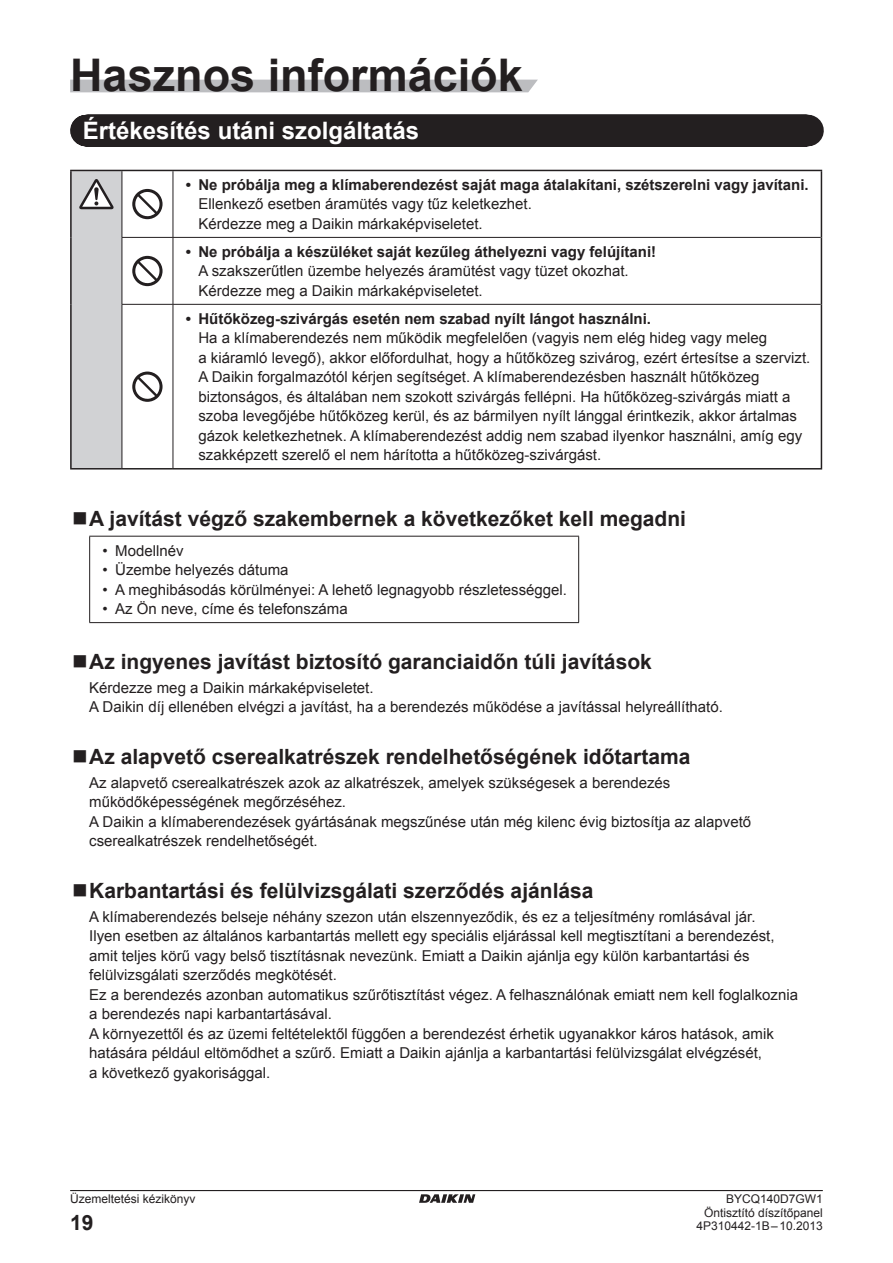
<style>
.page{position:relative;width:893px;height:1263px;background:#fff}
.page>*{position:absolute;margin:0;border:0;box-sizing:border-box;transform-origin:0 0}
.t1{font:700 45px "Arial";color:#231f20}
.t2{font:700 24px "Arial";color:#fff}
.t3{font:700 21px "Arial";color:#231f20}
.t4{font:15px/19.5px "Arial";color:#231f20}
.t5{font:700 15px "Arial";color:#231f20}
.t6{font:12px/13.5px "Arial";color:#231f20;text-align:right}
</style>
<div class="page">
<div style="left:70px;top:80px;width:468px;height:12px;background:#bcbdc0"></div>
<hr style="left:70px;top:1190px;width:753px;height:1px;background:#231f20">
<svg style="left:419px;top:1194px;width:56px;height:9px"></svg>
<div style="left:87px;top:115px;width:720px;height:31px;background:#231f20"></div>
<hr style="left:86px;top:115px;width:1px;height:31px;background:#231f20">
<hr style="left:807px;top:115px;width:1px;height:31px;background:#231f20">
<div style="left:71px;top:170px;width:51px;height:299px;background:#d1d2d4"></div>
<hr style="left:70px;top:170px;width:52px;height:1px;background:#231f20">
<hr style="left:70px;top:171px;width:2px;height:66px;background:#231f20">
<hr style="left:122px;top:170px;width:51px;height:1px;background:#231f20">
<hr style="left:173px;top:170px;width:649px;height:1px;background:#231f20">
<hr style="left:821px;top:171px;width:1px;height:66px;background:#231f20">
<hr style="left:70px;top:237px;width:2px;height:67px;background:#231f20">
<hr style="left:821px;top:237px;width:1px;height:67px;background:#231f20">
<hr style="left:70px;top:304px;width:2px;height:164px;background:#231f20">
<hr style="left:821px;top:304px;width:1px;height:164px;background:#231f20">
<hr style="left:70px;top:468px;width:52px;height:1px;background:#231f20">
<hr style="left:122px;top:468px;width:51px;height:1px;background:#231f20">
<hr style="left:173px;top:468px;width:649px;height:1px;background:#231f20">
<hr style="left:122px;top:171px;width:1px;height:66px;background:#231f20">
<hr style="left:173px;top:171px;width:1px;height:66px;background:#231f20">
<hr style="left:122px;top:237px;width:51px;height:1px;background:#231f20">
<hr style="left:122px;top:238px;width:1px;height:66px;background:#231f20">
<hr style="left:173px;top:237px;width:648px;height:1px;background:#231f20">
<hr style="left:173px;top:238px;width:1px;height:66px;background:#231f20">
<hr style="left:122px;top:304px;width:51px;height:1px;background:#231f20">
<hr style="left:122px;top:305px;width:1px;height:163px;background:#231f20">
<hr style="left:173px;top:304px;width:648px;height:1px;background:#231f20">
<hr style="left:173px;top:305px;width:1px;height:163px;background:#231f20">
<svg style="left:79px;top:179px;width:35px;height:30px"></svg>
<svg style="left:132px;top:189px;width:31px;height:30px"></svg>
<svg style="left:132px;top:256px;width:31px;height:30px"></svg>
<svg style="left:132px;top:372px;width:31px;height:30px"></svg>
<hr style="left:89px;top:536px;width:490px;height:1px;background:#231f20">
<hr style="left:89px;top:536px;width:1px;height:86px;background:#231f20">
<hr style="left:578px;top:536px;width:1px;height:86px;background:#231f20">
<hr style="left:89px;top:622px;width:490px;height:1px;background:#231f20">
<h1 class="t1" style="left:70px;top:45px;width:454px">Hasznos információk</h1>
<h2 class="t2" style="left:83px;top:114px;width:338px">Értékesítés utáni szolgáltatás</h2>
<p class="t5" style="left:186px;top:175px;width:625px">• Ne próbálja meg a klímaberendezést saját maga átalakítani, szétszerelni vagy javítani.</p>
<p class="t4" style="left:198px;top:195px;width:335px">Ellenkező esetben áramütés vagy tűz keletkezhet.<br>Kérdezze meg a Daikin márkaképviseletet.</p>
<p class="t5" style="left:186px;top:242px;width:472px">• Ne próbálja a készüléket saját kezűleg áthelyezni vagy felújítani!</p>
<p class="t4" style="left:198px;top:261px;width:432px">A szakszerűtlen üzembe helyezés áramütést vagy tüzet okozhat.<br>Kérdezze meg a Daikin márkaképviseletet.</p>
<p class="t5" style="left:186px;top:308px;width:467px">• Hűtőközeg-szivárgás esetén nem szabad nyílt lángot használni.</p>
<p class="t4" style="left:198px;top:328px;width:613px">Ha a klímaberendezés nem működik megfelelően (vagyis nem elég hideg vagy meleg<br>a kiáramló levegő), akkor előfordulhat, hogy a hűtőközeg szivárog, ezért értesítse a szervizt.<br>A Daikin forgalmazótól kérjen segítséget. A klímaberendezésben használt hűtőközeg biztonságos, és általában nem szokott szivárgás fellépni. Ha hűtőközeg-szivárgás miatt a szoba levegőjébe hűtőközeg kerül, és az bármilyen nyílt lánggal érintkezik, akkor ártalmas gázok keletkezhetnek. A klímaberendezést addig nem szabad ilyenkor használni, amíg egy szakképzett szerelő el nem hárította a hűtőközeg-szivárgást.</p>
<h3 class="t3" style="left:89px;top:504px;width:598px">A javítást végző szakembernek a következőket kell megadni</h3>
<p class="t4" style="left:102px;top:541px;width:83px">• Modellnév</p>
<p class="t4" style="left:102px;top:560px;width:188px">• Üzembe helyezés dátuma</p>
<p class="t4" style="left:102px;top:580px;width:466px">• A meghibásodás körülményei: A lehető legnagyobb részletességgel.</p>
<p class="t4" style="left:102px;top:599px;width:247px">• Az Ön neve, címe és telefonszáma</p>
<h3 class="t3" style="left:89px;top:647px;width:564px">Az ingyenes javítást biztosító garanciaidőn túli javítások</h3>
<p class="t4" style="left:89px;top:678px;width:635px">Kérdezze meg a Daikin márkaképviseletet.<br>A Daikin díj ellenében elvégzi a javítást, ha a berendezés működése a javítással helyreállítható.</p>
<h3 class="t3" style="left:89px;top:742px;width:603px">Az alapvető cserealkatrészek rendelhetőségének időtartama</h3>
<p class="t4" style="left:89px;top:773px;width:663px">Az alapvető cserealkatrészek azok az alkatrészek, amelyek szükségesek a berendezés működőképességének megőrzéséhez.<br>A Daikin a klímaberendezések gyártásának megszűnése után még kilenc évig biztosítja az alapvető cserealkatrészek rendelhetőségét.</p>
<h3 class="t3" style="left:89px;top:876px;width:506px">Karbantartási és felülvizsgálati szerződés ajánlása</h3>
<p class="t4" style="left:89px;top:907px;width:710px">A klímaberendezés belseje néhány szezon után elszennyeződik, és ez a teljesítmény romlásával jár.<br>Ilyen esetben az általános karbantartás mellett egy speciális eljárással kell megtisztítani a berendezést, amit teljes körű vagy belső tisztításnak nevezünk. Emiatt a Daikin ajánlja egy külön karbantartási és felülvizsgálati szerződés megkötését.<br>Ez a berendezés azonban automatikus szűrőtisztítást végez. A felhasználónak emiatt nem kell foglalkoznia a berendezés napi karbantartásával.<br>A környezettől és az üzemi feltételektől függően a berendezést érhetik ugyanakkor káros hatások, amik hatására például eltömődhet a szűrő. Emiatt a Daikin ajánlja a karbantartási felülvizsgálat elvégzését,<br>a következő gyakorisággal.</p>
<p class="t6" style="left:70px;top:1192px;width:127px">Üzemeltetési kézikönyv</p>
<p class="t6" style="left:704px;top:1192px;width:120px">BYCQ140D7GW1<br>Öntisztító díszítőpanel</p>
<h3 class="t3" style="left:70px;top:1208px;width:25px">19</h3>
<p class="t6" style="left:696px;top:1219px;width:128px">4P310442-1B–10.2013</p>
</div>
